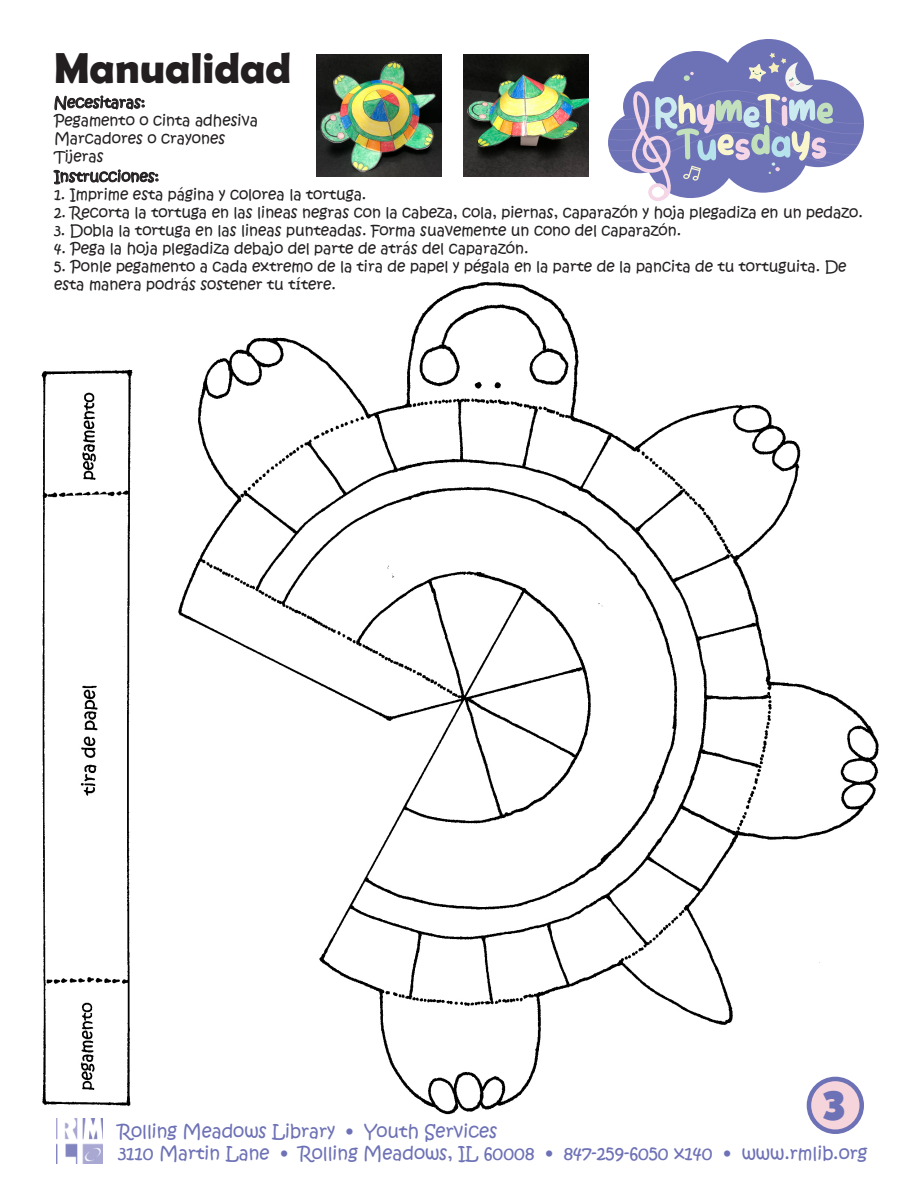
<style>
.page{position:relative;width:918px;height:1188px;background:#fff}
.page>*{position:absolute;margin:0;border:0;box-sizing:border-box;transform-origin:0 0}
.t1{font:700 43.5px "Berlin Sans FB Demi";color:#231f20}
.t2{font:900 43.5px "Kabob";color:#6d71b5}
.t3{font:18px "Kristen ITC";color:#6d71b5}
.t4{font:15px/18px "Kristen ITC";color:#231f20}
</style>
<div class="page">
<img style="left:41px;top:54px;width:838px;height:1098px">
<img style="left:57px;top:1118px;width:46px;height:45px">
<div style="left:809px;top:1079px;width:53px;height:53px;background:#f5d4db;border-radius:50%"></div>
<div style="left:807px;top:1077px;width:57px;height:57px;border:4px solid #6d71b5;border-radius:50%"></div>
<div style="left:54px;top:43px;width:289px;height:54px;background:#fff"></div>
<svg style="left:54px;top:95px;width:91px;height:25px"></svg>
<svg style="left:53px;top:169px;width:106px;height:25px"></svg>
<svg style="left:608px;top:39px;width:256px;height:162px"></svg>
<img style="left:316px;top:54px;width:126px;height:123px">
<img style="left:463px;top:54px;width:125px;height:123px">
<p class="t1" style="left:54px;top:43px;width:239px">Manualidad</p>
<p class="t4" style="left:54px;top:94px;width:93px">Necesitaras:</p>
<p class="t4" style="left:54px;top:112px;width:206px">Pegamento o cinta adhesiva</p>
<p class="t4" style="left:54px;top:130px;width:173px">Marcadores o crayones</p>
<p class="t4" style="left:54px;top:148px;width:51px">Tijeras</p>
<p class="t4" style="left:54px;top:168px;width:107px">Instrucciones:</p>
<p class="t4" style="left:54px;top:186px;width:314px">1. Imprime esta página y colorea la tortuga.</p>
<p class="t4" style="left:54px;top:204px;width:810px">2. Recorta la tortuga en las lineas negras con la cabeza, cola, piernas, caparazón y hoja plegadiza en un pedazo.</p>
<p class="t4" style="left:54px;top:222px;width:629px">3. Dobla la tortuga en las lineas punteadas. Forma suavemente un cono del caparazón.</p>
<p class="t4" style="left:54px;top:240px;width:476px">4. Pega la hoja plegadiza debajo del parte de atrás del caparazón.</p>
<p class="t4" style="left:54px;top:258px;width:794px">5. Ponle pegamento a cada extremo de la tira de papel y pégala en la parte de la pancita de tu tortuguita. De esta manera podrás sostener tu títere.</p>
<p class="t2" style="left:822px;top:1080px;width:25px">3</p>
<p class="t3" style="left:118px;top:1120px;width:381px">Rolling Meadows Library • Youth Services</p>
<p class="t3" style="left:118px;top:1141px;width:751px">3110 Martin Lane • Rolling Meadows, IL 60008 • 847-259-6050 x140 • www.rmlib.org</p>
</div>
